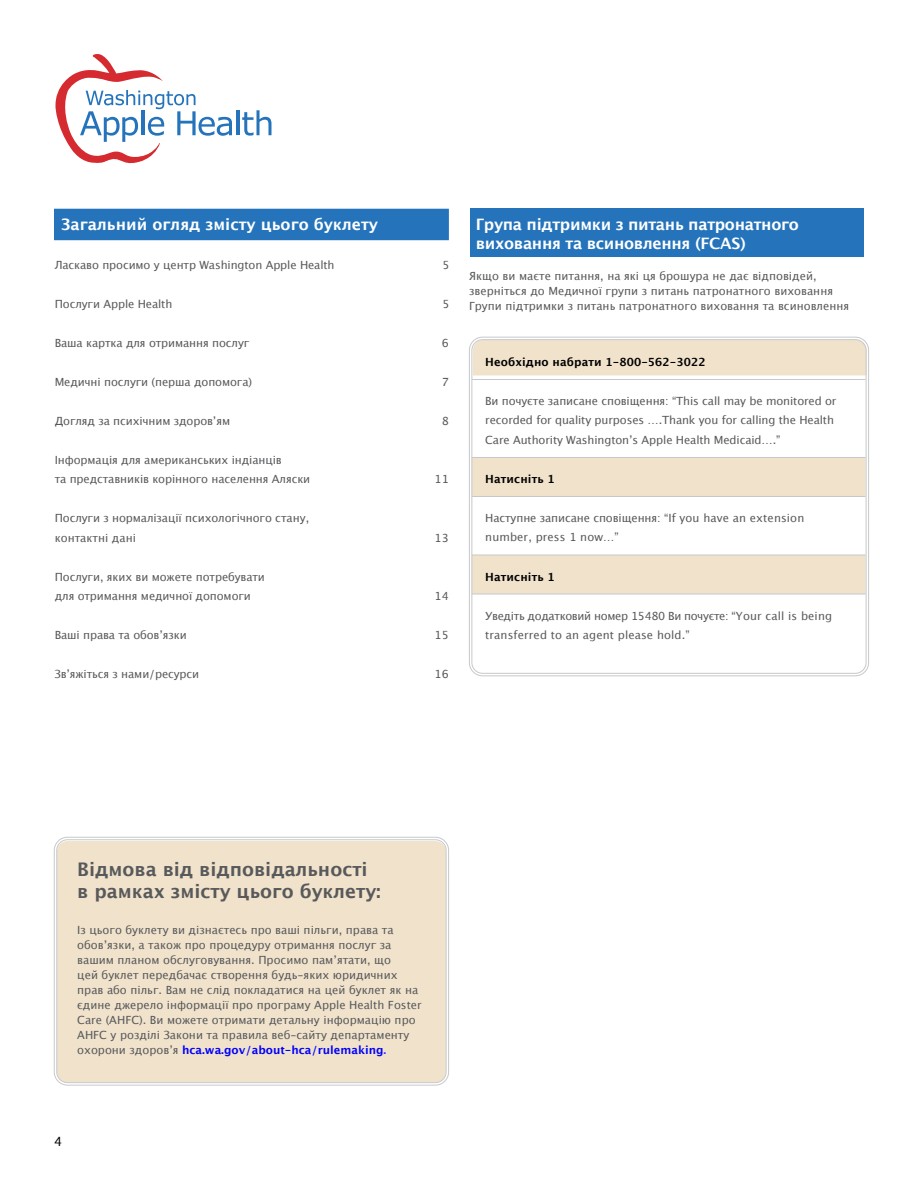
<style>
.page{position:relative;width:918px;height:1188px;background:#fff}
.page>*{position:absolute;margin:0;border:0;box-sizing:border-box;transform-origin:0 0}
.t1{font:700 18.75px/22.5px "Lucida Grande";color:#58595b}
.t2{font:700 15.75px/19.5px "Lucida Grande";letter-spacing:-.02em;color:#fff}
.t3{font:700 15.75px "Lucida Grande";color:#fff}
.t4{font:12.75px "Lucida Grande";color:#000}
.t5{font:11.25px/15px "Lucida Grande";color:#58595b}
.t6{font:700 11.25px "Lucida Grande";letter-spacing:.01em;color:#000}
.s1{font-weight:700;color:#00f}
.s2{font-weight:700;color:#33f}
</style>
<div class="page">
<div style="left:54px;top:209px;width:395px;height:31px;background:#2574bb"></div>
<div style="left:470px;top:209px;width:393px;height:48px;background:#2574bb"></div>
<hr style="left:237px;top:110px;width:3px;height:25px;background:#2574bb">
<svg style="left:242px;top:110px;width:30px;height:26px"></svg>
<svg style="left:55px;top:54px;width:177px;height:110px"></svg>
<div style="left:56px;top:840px;width:391px;height:244px;background:#f0e2cb;border-radius:12px"></div>
<div style="left:54px;top:837px;width:395px;height:248px;border:1px solid #c7c8ca;border-radius:13px"></div>
<div style="left:56px;top:839px;width:390px;height:244px;border:1px solid #c7c8ca;border-radius:11px"></div>
<svg style="left:469px;top:336px;width:400px;height:44px;background:#f1e4d0"></svg>
<svg style="left:474px;top:458px;width:390px;height:136px;fill:#f0e2cb"></svg>
<hr style="left:472px;top:379px;width:393px;height:1px;background:#c7c8ca">
<hr style="left:472px;top:457px;width:393px;height:1px;background:#c7c8ca">
<hr style="left:472px;top:496px;width:393px;height:1px;background:#c7c8ca">
<hr style="left:472px;top:555px;width:393px;height:1px;background:#c7c8ca">
<hr style="left:472px;top:594px;width:393px;height:1px;background:#c7c8ca">
<div style="left:469px;top:337px;width:400px;height:339px;border:1px solid #c7c8ca;border-radius:13px"></div>
<div style="left:472px;top:339px;width:394px;height:335px;border:1px solid #c7c8ca;border-radius:11px"></div>
<h2 class="t3" style="left:61px;top:213px;width:318px">Загальний огляд змісту цього буклету</h2>
<p class="t5" style="left:55px;top:257px;width:281px">Ласкаво просимо у центр Washington Apple Health</p>
<p class="t5" style="left:443px;top:257px;width:9px">5</p>
<p class="t5" style="left:55px;top:296px;width:119px">Послуги Аpple Health</p>
<p class="t5" style="left:443px;top:296px;width:9px">5</p>
<p class="t5" style="left:55px;top:336px;width:196px">Ваша картка для отримання послуг</p>
<p class="t5" style="left:442px;top:336px;width:9px">6</p>
<p class="t5" style="left:55px;top:375px;width:199px">Медичні послуги (перша допомога)</p>
<p class="t5" style="left:442px;top:375px;width:9px">7</p>
<p class="t5" style="left:55px;top:414px;width:177px">Догляд за психічним здоров’ям</p>
<p class="t5" style="left:442px;top:414px;width:9px">8</p>
<p class="t5" style="left:55px;top:450px;width:257px;line-height:19.5px">Інформація для американських індіанців<br>та представників корінного населення Аляски</p>
<p class="t5" style="left:435px;top:472px;width:16px">11</p>
<p class="t5" style="left:55px;top:509px;width:256px;line-height:19.5px">Послуги з нормалізації психологічного стану, контактні дані</p>
<p class="t5" style="left:55px;top:567px;width:212px;line-height:19.5px">Послуги, яких ви можете потребувати для отримання медичної допомоги</p>
<p class="t5" style="left:435px;top:531px;width:16px">13</p>
<p class="t5" style="left:435px;top:589px;width:16px">14</p>
<p class="t5" style="left:55px;top:628px;width:134px">Ваші права та обов’язки</p>
<p class="t5" style="left:435px;top:628px;width:16px">15</p>
<p class="t5" style="left:55px;top:667px;width:146px">Зв’яжіться з нами/ресурси</p>
<p class="t5" style="left:435px;top:667px;width:16px">16</p>
<h2 class="t2" style="left:476px;top:215px;width:325px">Група підтримки з питань патронатного виховання та всиновлення (FCAS)</h2>
<p class="t5" style="left:469px;top:269px;width:382px">Якщо ви маєте питання, на які ця брошура не дає відповідей, зверніться до Медичної групи з питань патронатного виховання<br>Групи підтримки з питань патронатного виховання та всиновлення</p>
<p class="t6" style="left:485px;top:354px;width:222px">Необхідно набрати 1-800-562-3022</p>
<p class="t5" style="left:485px;top:392px;width:353px;line-height:19.5px">Ви почуєте записане сповіщення: “This call may be monitored or recorded for quality purposes ….Thank you for calling the Health<br>Care Authority Washington’s Apple Health Medicaid….”</p>
<p class="t6" style="left:485px;top:471px;width:71px">Натисніть 1</p>
<p class="t5" style="left:485px;top:509px;width:321px;line-height:19.5px">Наступне записане сповіщення: “If you have an extension number, press 1 now…”</p>
<p class="t6" style="left:485px;top:569px;width:71px">Натисніть 1</p>
<p class="t5" style="left:485px;top:606px;width:348px;line-height:19.5px">Уведіть додатковий номер 15480 Ви почуєте: “Your call is being transferred to an agent please hold.”</p>
<h1 class="t1" style="left:77px;top:859px;width:305px">Відмова від відповідальності в рамках змісту цього буклету:</h1>
<p class="t5" style="left:77px;top:923px;width:346px">Із цього буклету ви дізнаєтесь про ваші пільги, права та обов’язки, а також про процедуру отримання послуг за вашим планом обслуговування. Просимо пам’ятати, що<br>цей буклет передбачає створення будь-яких юридичних прав або пільг. Вам не слід покладатися на цей буклет як на єдине джерело інформації про програму Apple Health Foster Care (AHFC). Ви можете отримати детальну інформацію про AHFC у розділі Закони та правила веб-сайту департаменту охорони здоров’я <span class="s1">hca.wa.gov/about-hca/rulemaking</span><span class="s2">.</span></p>
<p class="t4" style="left:54px;top:1133px;width:10px">4</p>
</div>
